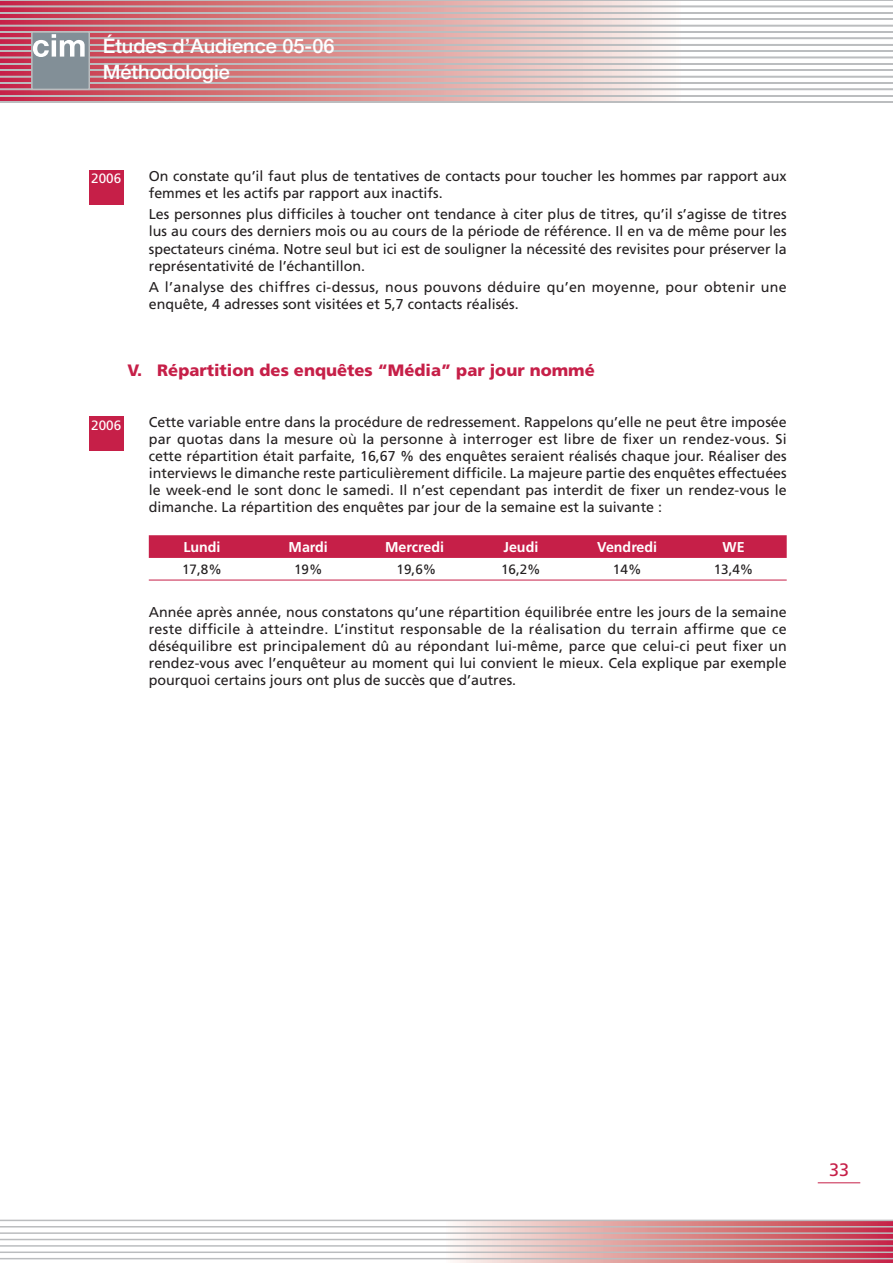
<style>
.page{position:relative;width:893px;height:1263px;background:#fff}
.page>*{position:absolute;margin:0;border:0;box-sizing:border-box;transform-origin:0 0}
.t1{font:500 19.95px/25.5px "Helvetica Neue";color:#fff}
.t2{font:18px "Frutiger";color:#c61f48}
.t3{font:900 16.5px "Frutiger";color:#c61f48}
.t4{font:14.25px/17.1px "Frutiger";color:#231f20;text-align:justify}
.t5{font:14.25px/17.1px "Frutiger";letter-spacing:.02em;color:#231f20}
.t6{font:700 14.25px "Frutiger";color:#fff}
.t7{font:13.5px "Frutiger";color:#231f20}
.t8{font:13.5px "Frutiger";color:#fff}
</style>
<div class="page">
<svg style="left:0;top:1px;width:680px;height:100px;background:#dc9699"></svg>
<svg style="left:446px;top:1221px;width:447px;height:42px;background:#dc9295"></svg>
<hr style="left:0;top:0;width:893px;height:1px;background:#bbbdbf">
<hr style="left:0;top:6px;width:893px;height:1px;background:#bbbdbf">
<hr style="left:0;top:12px;width:893px;height:2px;background:#bbbdbf">
<hr style="left:0;top:18px;width:893px;height:2px;background:#bbbdbf">
<hr style="left:0;top:25px;width:893px;height:1px;background:#bbbdbf">
<hr style="left:0;top:31px;width:893px;height:2px;background:#bbbdbf">
<hr style="left:0;top:38px;width:893px;height:1px;background:#bbbdbf">
<hr style="left:0;top:44px;width:893px;height:1px;background:#bbbdbf">
<hr style="left:0;top:50px;width:893px;height:2px;background:#bbbdbf">
<hr style="left:0;top:57px;width:893px;height:1px;background:#bbbdbf">
<hr style="left:0;top:63px;width:893px;height:2px;background:#bbbdbf">
<hr style="left:0;top:69px;width:893px;height:2px;background:#bbbdbf">
<hr style="left:0;top:76px;width:893px;height:1px;background:#bbbdbf">
<hr style="left:0;top:82px;width:893px;height:2px;background:#bbbdbf">
<hr style="left:0;top:89px;width:893px;height:1px;background:#bbbdbf">
<hr style="left:0;top:95px;width:893px;height:2px;background:#bbbdbf">
<hr style="left:0;top:101px;width:893px;height:2px;background:#bbbdbf">
<hr style="left:0;top:1220px;width:893px;height:1px;background:#bbbdbf">
<hr style="left:0;top:1226px;width:893px;height:2px;background:#bbbdbf">
<hr style="left:0;top:1232px;width:893px;height:2px;background:#bbbdbf">
<hr style="left:0;top:1239px;width:893px;height:1px;background:#bbbdbf">
<hr style="left:0;top:1245px;width:893px;height:2px;background:#bbbdbf">
<hr style="left:0;top:1252px;width:893px;height:1px;background:#bbbdbf">
<hr style="left:0;top:1258px;width:893px;height:1px;background:#bbbdbf">
<div style="left:32px;top:32px;width:57px;height:57px;background:#828f97"></div>
<svg style="left:34px;top:34px;width:51px;height:23px"></svg>
<div style="left:31px;top:31px;width:59px;height:59px;border:2px solid #bbbdbf"></div>
<hr style="left:818px;top:1183px;width:42px;height:1px;background:#c61f48">
<svg style="left:149px;top:535px;width:638px;height:23px;background:#c6224a"></svg>
<hr style="left:149px;top:580px;width:531px;height:1px;background:#c61f48">
<hr style="left:680px;top:580px;width:107px;height:1px;background:#c61f48">
<div style="left:89px;top:170px;width:34px;height:34px;background:#c61f48"></div>
<div style="left:89px;top:417px;width:34px;height:34px;background:#c61f48"></div>
<h1 class="t1" style="left:103px;top:35px;width:233px">Études d’Audience 05-06<br>Méthodologie</h1>
<p class="t8" style="left:91px;top:173px;width:32px">2006</p>
<p class="t4" style="left:149px;top:168px;width:639px">On constate qu’il faut plus de tentatives de contacts pour toucher les hommes par rapport aux femmes et les actifs par rapport aux inactifs.</p>
<p class="t4" style="left:149px;top:207px;width:639px">Les personnes plus difficiles à toucher ont tendance à citer plus de titres, qu’il s’agisse de titres lus au cours des derniers mois ou au cours de la période de référence. Il en va de même pour les spectateurs cinéma. Notre seul but ici est de souligner la nécessité des revisites pour préserver la représentativité de l’échantillon.</p>
<p class="t5" style="left:149px;top:280px;width:639px">A l’analyse des chiffres ci-dessus, nous pouvons déduire qu’en moyenne, pour obtenir une enquête, 4 adresses sont visitées et 5,7 contacts réalisés.</p>
<p class="t3" style="left:128px;top:363px;width:469px">V. Répartition des enquêtes “Média” par jour nommé</p>
<p class="t4" style="left:149px;top:414px;width:639px">Cette variable entre dans la procédure de redressement. Rappelons qu’elle ne peut être imposée par quotas dans la mesure où la personne à interroger est libre de fixer un rendez-vous. Si cette répartition était parfaite, 16,67 % des enquêtes seraient réalisés chaque jour. Réaliser des interviews le dimanche reste particulièrement difficile. La majeure partie des enquêtes effectuées le week-end le sont donc le samedi. Il n’est cependant pas interdit de fixer un rendez-vous le dimanche. La répartition des enquêtes par jour de la semaine est la suivante :</p>
<p class="t6" style="left:183px;top:541px;width:39px">Lundi</p>
<p class="t6" style="left:289px;top:541px;width:41px">Mardi</p>
<p class="t6" style="left:385px;top:541px;width:60px">Mercredi</p>
<p class="t6" style="left:503px;top:541px;width:36px">Jeudi</p>
<p class="t6" style="left:597px;top:541px;width:61px">Vendredi</p>
<p class="t6" style="left:722px;top:541px;width:24px">WE</p>
<p class="t7" style="left:182px;top:564px;width:41px">17,8%</p>
<p class="t7" style="left:294px;top:564px;width:30px">19%</p>
<p class="t7" style="left:397px;top:564px;width:41px">19,6%</p>
<p class="t7" style="left:501px;top:564px;width:41px">16,2%</p>
<p class="t7" style="left:613px;top:564px;width:30px">14%</p>
<p class="t7" style="left:714px;top:564px;width:41px">13,4%</p>
<p class="t4" style="left:149px;top:605px;width:639px">Année après année, nous constatons qu’une répartition équilibrée entre les jours de la semaine reste difficile à atteindre. L’institut responsable de la réalisation du terrain affirme que ce déséquilibre est principalement dû au répondant lui-même, parce que celui-ci peut fixer un rendez-vous avec l’enquêteur au moment qui lui convient le mieux. Cela explique par exemple pourquoi certains jours ont plus de succès que d’autres.</p>
<p class="t8" style="left:91px;top:420px;width:32px">2006</p>
<p class="t2" style="left:829px;top:1163px;width:22px">33</p>
</div>
